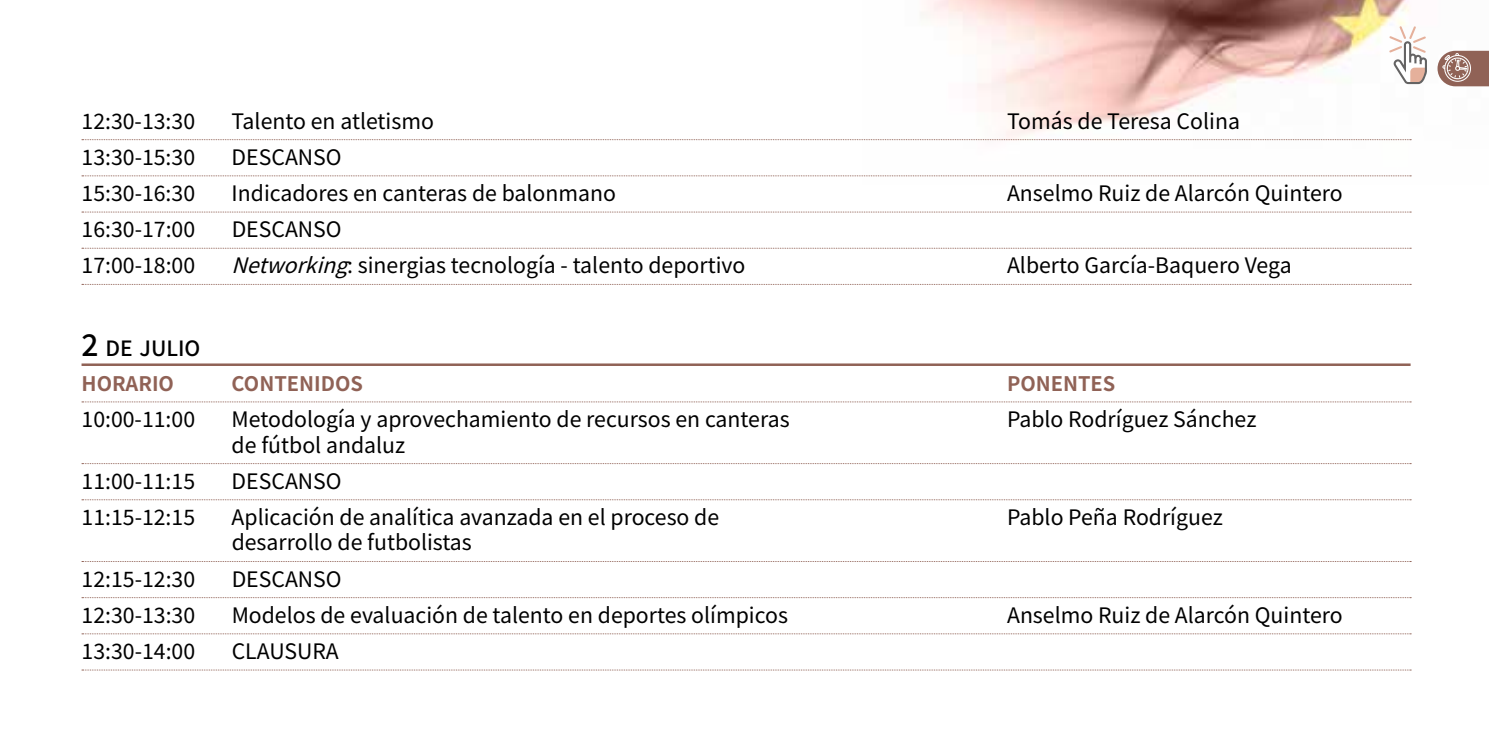
<style>
.page{position:relative;width:1489px;height:745px;background:#fff}
.page>*{position:absolute;margin:0;border:0;box-sizing:border-box;transform-origin:0 0}
.t1{font:21.25px "Noto Sans HK";color:#000}
.t2{font:500 21px "Noto Sans HK";color:#000}
.t3{font:700 20px "Noto Sans HK";color:#906256}
.s1{font-style:italic}
.s2{font-size:30px}
</style>
<div class="page">
<img style="left:921px;top:0;width:567px;height:104px">
<svg style="left:82px;top:139px;width:1328px;height:1px"></svg>
<svg style="left:82px;top:175px;width:1328px;height:1px"></svg>
<svg style="left:82px;top:211px;width:1328px;height:1px"></svg>
<svg style="left:82px;top:247px;width:1328px;height:1px"></svg>
<svg style="left:82px;top:284px;width:1328px;height:1px"></svg>
<hr style="left:81px;top:363px;width:1329px;height:3px;background:#906256">
<svg style="left:82px;top:401px;width:1328px;height:1px"></svg>
<svg style="left:82px;top:463px;width:1328px;height:1px"></svg>
<svg style="left:82px;top:499px;width:1328px;height:1px"></svg>
<svg style="left:82px;top:597px;width:1328px;height:1px"></svg>
<svg style="left:82px;top:633px;width:1328px;height:1px"></svg>
<svg style="left:82px;top:669px;width:1328px;height:1px"></svg>
<svg style="left:1437px;top:51px;width:51px;height:35px;background:#a7837a"></svg>
<svg style="left:1389px;top:26px;width:37px;height:58px"></svg>
<p class="t1" style="left:81px;top:109px;width:115px">12:30-13:30</p>
<p class="t1" style="left:231px;top:109px;width:204px">Talento en atletismo</p>
<p class="t1" style="left:1007px;top:109px;width:234px">Tomás de Teresa Colina</p>
<p class="t1" style="left:82px;top:145px;width:115px">13:30-15:30</p>
<p class="t1" style="left:232px;top:145px;width:112px">DESCANSO</p>
<p class="t1" style="left:82px;top:181px;width:115px">15:30-16:30</p>
<p class="t1" style="left:232px;top:181px;width:386px">Indicadores en canteras de balonmano</p>
<p class="t1" style="left:1007px;top:181px;width:337px">Anselmo Ruiz de Alarcón Quintero</p>
<p class="t1" style="left:82px;top:217px;width:115px">16:30-17:00</p>
<p class="t1" style="left:232px;top:217px;width:112px">DESCANSO</p>
<p class="t1" style="left:82px;top:253px;width:115px">17:00-18:00</p>
<p class="t1" style="left:231px;top:253px;width:515px"><span class="s1">Networking</span>: sinergias tecnología - talento deportivo</p>
<p class="t1" style="left:1007px;top:253px;width:286px">Alberto García-Baquero Vega</p>
<p class="t2" style="left:81px;top:336px;width:120px"><span class="s2">2</span> DE JULIO</p>
<p class="t3" style="left:81px;top:372px;width:94px">HORARIO</p>
<p class="t3" style="left:231px;top:372px;width:133px">CONTENIDOS</p>
<p class="t3" style="left:1006px;top:372px;width:110px">PONENTES</p>
<p class="t1" style="left:81px;top:407px;width:115px">10:00-11:00</p>
<p class="t1" style="left:231px;top:407px;width:559px">Metodología y aprovechamiento de recursos en canteras</p>
<p class="t1" style="left:1007px;top:407px;width:251px">Pablo Rodríguez Sánchez</p>
<p class="t1" style="left:232px;top:432px;width:175px">de fútbol andaluz</p>
<p class="t1" style="left:82px;top:468px;width:115px">11:00-11:15</p>
<p class="t1" style="left:232px;top:468px;width:112px">DESCANSO</p>
<p class="t1" style="left:82px;top:505px;width:115px">11:15-12:15</p>
<p class="t1" style="left:232px;top:505px;width:489px">Aplicación de analítica avanzada en el proceso de</p>
<p class="t1" style="left:1007px;top:505px;width:217px">Pablo Peña Rodríguez</p>
<p class="t1" style="left:232px;top:530px;width:242px">desarrollo de futbolistas</p>
<p class="t1" style="left:82px;top:566px;width:115px">12:15-12:30</p>
<p class="t1" style="left:232px;top:566px;width:112px">DESCANSO</p>
<p class="t1" style="left:82px;top:602px;width:115px">12:30-13:30</p>
<p class="t1" style="left:232px;top:602px;width:557px">Modelos de evaluación de talento en deportes olímpicos</p>
<p class="t1" style="left:1007px;top:602px;width:337px">Anselmo Ruiz de Alarcón Quintero</p>
<p class="t1" style="left:82px;top:638px;width:115px">13:30-14:00</p>
<p class="t1" style="left:232px;top:638px;width:109px">CLAUSURA</p>
</div>
